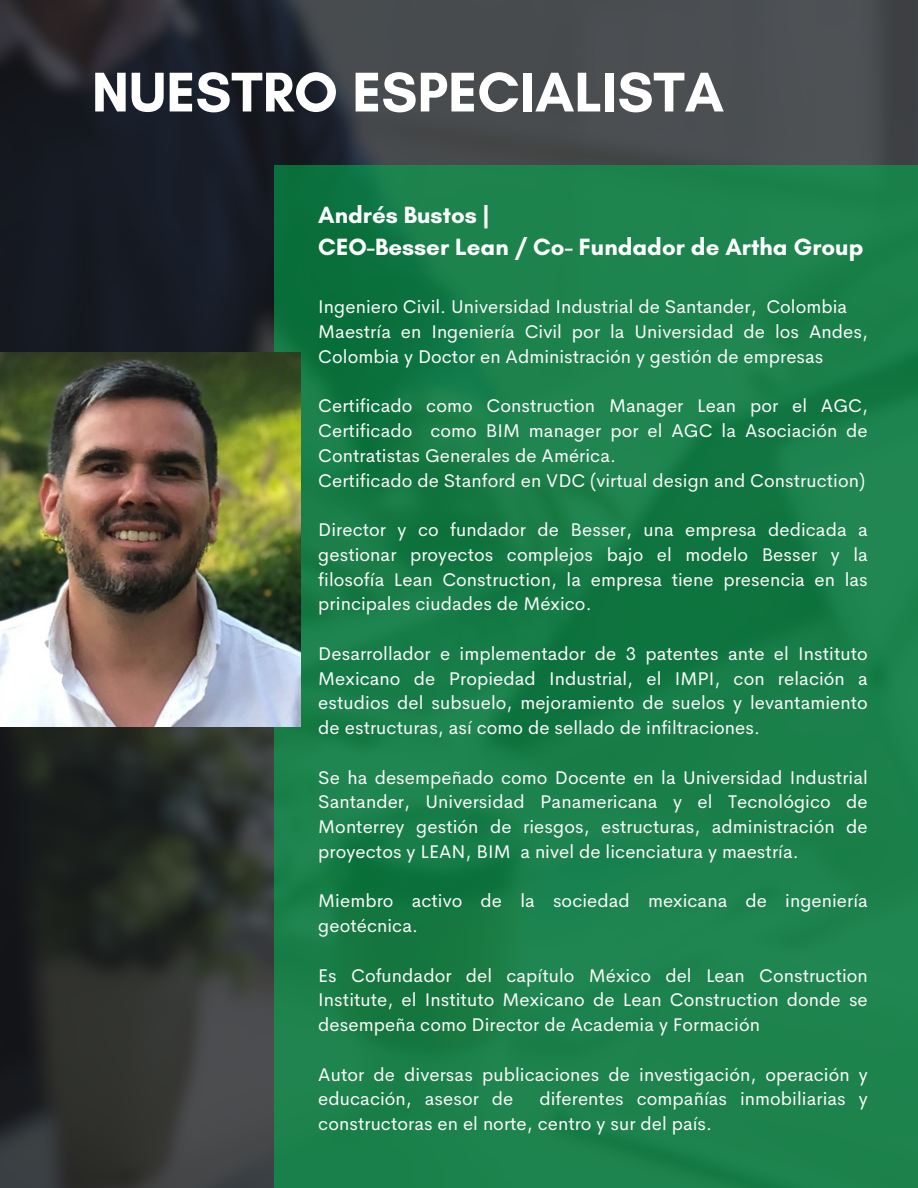
<style>
.page{position:relative;width:918px;height:1188px;background:#fff}
.page>*{position:absolute;margin:0;border:0;box-sizing:border-box;transform-origin:0 0}
.t1{font:700 57px "Glacial Indifference";color:#fff}
.t2{font:700 24px/32.7px "Glacial Indifference";color:#fff}
.t3{font:18.45px/24.8px "Cerebri Sans";letter-spacing:.005em;color:#fcfcfc;text-align:justify}
</style>
<div class="page">
<img style="left:0;top:0;width:918px;height:1188px">
<div style="left:274px;top:165px;width:644px;height:1023px;background:linear-gradient(to right,#167b46,#1c824d)"></div>
<img style="left:0;top:352px;width:301px;height:375px">
<h1 class="t1" style="left:92px;top:57px;width:634px">NUESTRO ESPECIALISTA</h1>
<p class="t2" style="left:318px;top:198px;width:547px">Andrés Bustos |<br>CEO-Besser Lean / Co- Fundador de Artha Group</p>
<h2 class="t3" style="left:318px;top:294px;width:530px">Ingeniero Civil. Universidad Industrial de Santander, Colombia</h2>
<p class="t3" style="left:318px;top:319px;width:551px">Maestría en Ingeniería Civil por la Universidad de los Andes,<br>Colombia y Doctor en Administración y gestión de empresas</p>
<p class="t3" style="left:318px;top:393px;width:551px">Certificado como Construction Manager Lean por el AGC, Certificado como BIM manager por el AGC la Asociación de Contratistas Generales de América.</p>
<p class="t3" style="left:318px;top:468px;width:548px">Certificado de Stanford en VDC (virtual design and Construction)</p>
<p class="t3" style="left:318px;top:517px;width:551px">Director y co fundador de Besser, una empresa dedicada a gestionar proyectos complejos bajo el modelo Besser y la filosofía Lean Construction, la empresa tiene presencia en las principales ciudades de México.</p>
<p class="t3" style="left:318px;top:641px;width:551px">Desarrollador e implementador de 3 patentes ante el Instituto Mexicano de Propiedad Industrial, el IMPI, con relación a estudios del subsuelo, mejoramiento de suelos y levantamiento de estructuras, así como de sellado de infiltraciones.</p>
<p class="t3" style="left:318px;top:765px;width:551px">Se ha desempeñado como Docente en la Universidad Industrial Santander, Universidad Panamericana y el Tecnológico de Monterrey gestión de riesgos, estructuras, administración de proyectos y LEAN, BIM a nivel de licenciatura y maestría.</p>
<p class="t3" style="left:318px;top:888px;width:551px">Miembro activo de la sociedad mexicana de ingeniería geotécnica.</p>
<p class="t3" style="left:318px;top:963px;width:551px">Es Cofundador del capítulo México del Lean Construction Institute, el Instituto Mexicano de Lean Construction donde se desempeña como Director de Academia y Formación</p>
<p class="t3" style="left:318px;top:1062px;width:551px">Autor de diversas publicaciones de investigación, operación y educación, asesor de</p>
<p class="t3" style="left:318px;top:1086px;width:551px;text-indent:221px">diferentes compañías inmobiliarias y constructoras en el norte, centro y sur del país.</p>
</div>
